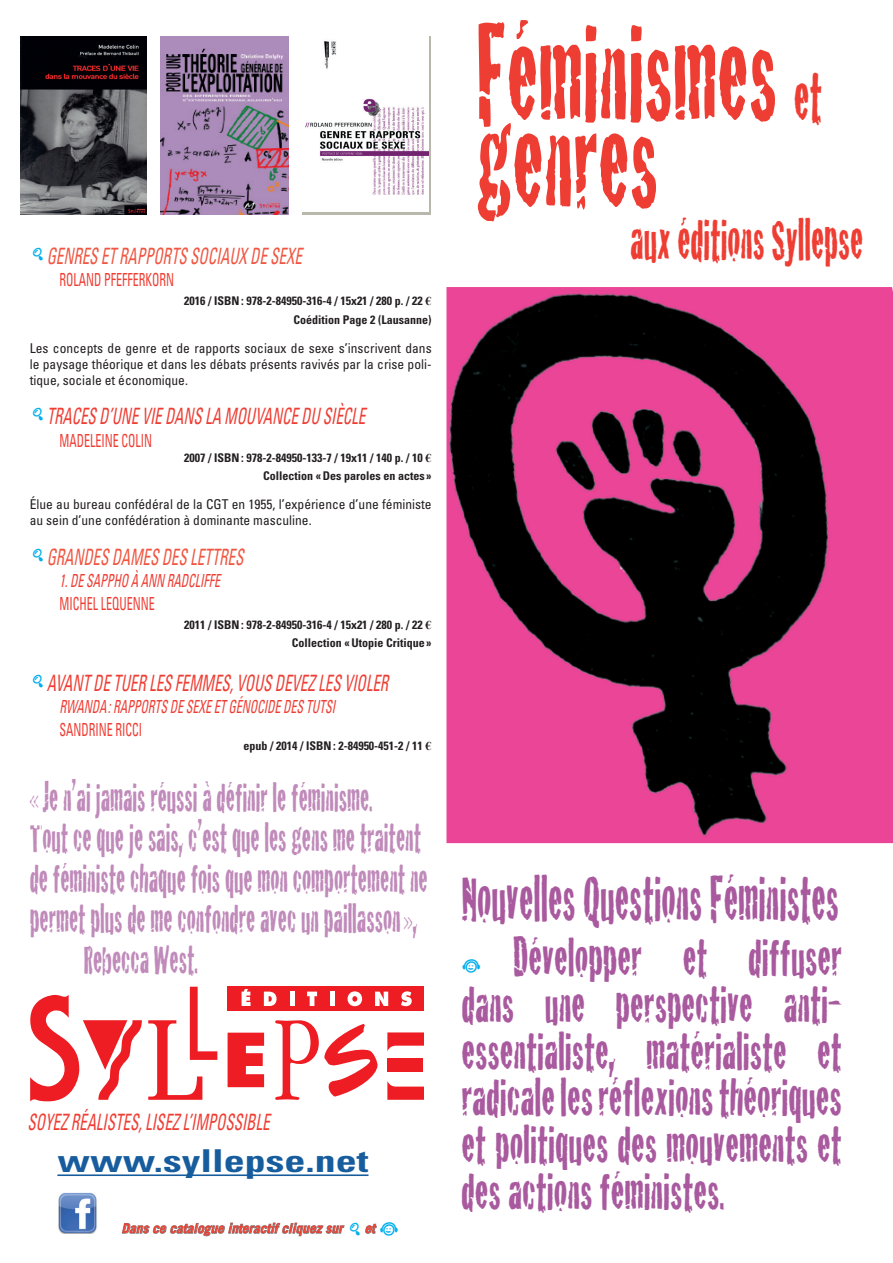
<style>
.page{position:relative;width:893px;height:1263px;background:#fff}
.page>*{position:absolute;margin:0;border:0;box-sizing:border-box;transform-origin:0 0}
.t1{font:144px "Cracked";color:#ee3e34;scale:.62 1}
.t2{font:66px "Cracked";color:#a95a9f;scale:.62 1}
.t3{font:60px "Cracked";color:#ee3e34;scale:.62 1}
.t4{font:54.6px/46.8px "Cracked";color:#a95a9f;text-align:justify;scale:.71 1}
.t5{font:42px "Cracked";color:#c08aba;scale:.62 1}
.t6{font:700 condensed 31.5px "Univers";color:#175d9e;scale:1.33 1}
.t7{font:italic condensed 22.5px "Univers";color:#ee3e34;scale:.67 1}
.t8{font:italic condensed 22.5px "Univers";color:#f05642;scale:.67 1}
.t9{font:italic condensed 18px "Univers";color:#ee3e34;scale:.67 1}
.t10{font:condensed 18px "Univers";color:#ee3e34;scale:.67 1}
.t11{font:condensed 13.5px/16.2px "Univers";color:#231f20;text-align:justify}
.t12{font:italic 700 13.5px "Trade Gothic";color:#ef3e2e}
.t13{font:700 condensed 12px/18.6px "Univers";color:#231f20;text-align:right}
.s1{font-family:"Times New Roman";font-stretch:normal}
.s2{color:#00aeef}
.s3{font-size:72px}
</style>
<div class="page">
<div style="left:228px;top:986px;width:195px;height:25px;background:#ee1d23"></div>
<svg style="left:242px;top:989px;width:9px;height:17px"></svg>
<svg style="left:264px;top:991px;width:13px;height:15px"></svg>
<hr style="left:290px;top:991px;width:4px;height:15px;background:#fff">
<svg style="left:307px;top:991px;width:10px;height:15px"></svg>
<hr style="left:330px;top:991px;width:4px;height:15px;background:#fff">
<svg style="left:348px;top:991px;width:14px;height:15px"></svg>
<svg style="left:375px;top:991px;width:13px;height:15px"></svg>
<svg style="left:401px;top:991px;width:11px;height:15px"></svg>
<svg style="left:228px;top:1033px;width:36px;height:54px"></svg>
<svg style="left:275px;top:1020px;width:103px;height:80px"></svg>
<svg style="left:148px;top:987px;width:69px;height:113px"></svg>
<svg style="left:30px;top:995px;width:112px;height:106px"></svg>
<div style="left:387px;top:1058px;width:36px;height:13px;background:#ee1d23"></div>
<svg style="left:387px;top:1032px;width:36px;height:19px"></svg>
<svg style="left:387px;top:1081px;width:36px;height:19px"></svg>
<hr style="left:57px;top:1174px;width:311px;height:2px;background:#175d9e">
<img style="left:58px;top:1193px;width:39px;height:40px">
<img style="left:21px;top:37px;width:126px;height:177px">
<img style="left:161px;top:37px;width:127px;height:177px">
<img style="left:446px;top:287px;width:447px;height:556px">
<div style="left:302px;top:36px;width:129px;height:178px;background:#bab8ad"></div>
<img style="left:303px;top:37px;width:126px;height:175px">
<svg style="left:122px;top:1222px;width:255px;height:14px"></svg>
<h3 class="t8" style="left:47px;top:241px;width:390px">GENRESETRAPPORTSSOCIAUXDESEXE</h3>
<h3 class="t10" style="left:60px;top:269px;width:173px">ROLAND PFEFFERKORN</h3>
<p class="t13" style="left:184px;top:291px;width:249px">2016 / ISBN: 978-2-84950-316-4 / 15x21 / 280 p. / 22 <span class="s1">€<br></span>Coédition Page 2 (Lausanne)</p>
<p class="t11" style="left:30px;top:340px;width:403px">Les concepts de genre et de rapports sociaux de sexe s’inscrivent dans le paysage théorique et dans les débats présents ravivés par la crise poli&shy;tique, sociale et économique.</p>
<h3 class="t7" style="left:47px;top:402px;width:484px">TRACESD’UNEVIEDANSLA MOUVANCEDU SIÈCLE</h3>
<h3 class="t10" style="left:60px;top:429px;width:140px">MADELEINE COLIN</h3>
<p class="t13" style="left:184px;top:448px;width:249px">2007 / ISBN: 978-2-84950-133-7 / 19x11 / 140 p. / 10 <span class="s1">€<br></span>Collection «Des paroles en actes »</p>
<p class="t11" style="left:30px;top:496px;width:403px">Élue au bureau confédéral de la CGT en 1955, l’expérience d’une féministe au sein d’une confédération à dominante masculine.</p>
<h3 class="t8" style="left:47px;top:542px;width:302px">GRANDESDAMESDESLETTRES</h3>
<h3 class="t9" style="left:60px;top:569px;width:247px">1.DESAPPHO À ANN RADCLIFFE</h3>
<h3 class="t10" style="left:60px;top:592px;width:144px">MICHEL LEQUENNE</h3>
<p class="t13" style="left:184px;top:615px;width:249px">2011 / ISBN: 978-2-84950-316-4 / 15x21 / 280 p. / 22 <span class="s1">€<br></span>Collection «Utopie Critique »</p>
<h3 class="t7" style="left:47px;top:668px;width:518px">AVANTDETUERLESFEMMES,VOUSDEVEZLESVIOLER</h3>
<h3 class="t9" style="left:60px;top:695px;width:419px">RWANDA:RAPPORTSDESEXEETGÉNOCIDEDESTUTSI</h3>
<h3 class="t10" style="left:60px;top:718px;width:125px">SANDRINE RICCI</h3>
<p class="t13" style="left:244px;top:737px;width:190px">epub / 2014 / ISBN: 2-84950-451-2 / 11 <span class="s1">€</span></p>
<h3 class="t5" style="left:30px;top:764px;width:554px">« Je n’ai jamais réussi à définir le féminisme.</h3>
<h3 class="t5" style="left:30px;top:805px;width:633px">Tout ce que je sais, c’est que les gens me traitent</h3>
<h3 class="t5" style="left:30px;top:845px;width:643px">de féministe chaque fois que mon comportement ne</h3>
<h3 class="t5" style="left:30px;top:886px;width:627px">permet plus de me confondre avec un paillasson »,</h3>
<h3 class="t5" style="left:84px;top:926px;width:185px">Rebecca West.</h3>
<h3 class="t7" style="left:28px;top:1108px;width:370px">SOYEZRÉALISTES,LISEZL’IMPOSSIBLE</h3>
<h3 class="t6" style="left:57px;top:1141px;width:235px">www.syllepse.net</h3>
<p class="t12" style="left:122px;top:1220px;width:222px">Dans ce catalogue interactif cliquez sur</p>
<p class="t12" style="left:365px;top:1220px;width:36px">et <span class="s2">✓</span></p>
<h1 class="t1" style="left:476px;top:-40px;width:559px">Féminismes <span class="s3">et</span></h1>
<h1 class="t1" style="left:476px;top:47px;width:295px">genres</h1>
<h3 class="t3" style="left:630px;top:193px;width:377px">aux éditions Syllepse</h3>
<h2 class="t2" style="left:461px;top:846px;width:610px">Nouvelles Questions Féministes</h2>
<h3 class="t4" style="left:461px;top:931px;width:538px"><span class="s2">✓</span> Développer et diffuser dans une perspective -anti&shy;essentialiste, matérialiste et radicalelesréflexionsthéoriques et politiques des mouvements et des actions féministes.</h3>
</div>
